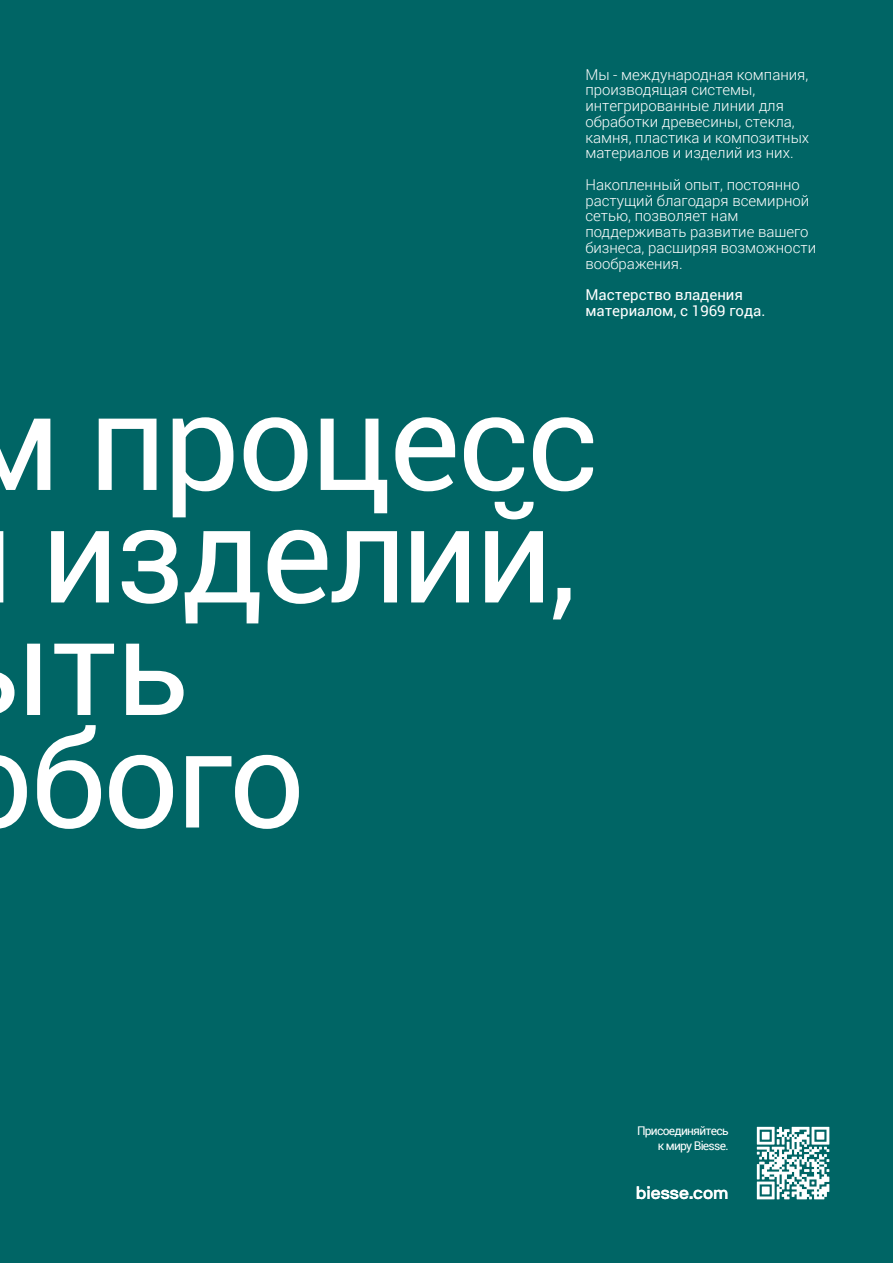
<style>
.page{position:relative;width:893px;height:1263px;background:#006565}
.page>*{position:absolute;margin:0;border:0;box-sizing:border-box;transform-origin:0 0}
.t1{font:135px/112.5px "Roboto";letter-spacing:-.02em;color:#fff}
.t2{font:18px "NB International Pro Med";color:#fff}
.t3{font:300 15px/15.8px "Roboto";color:#fff}
.t4{font:15px/15.8px "Roboto";color:#fff}
.t5{font:12px "Roboto";letter-spacing:-.06em;color:#fff}
</style>
<div class="page">
<svg style="left:757px;top:1127px;width:72px;height:72px"></svg>
<p class="t3" style="left:585px;top:66px;width:225px">Мы - международная компания, производящая системы, интегрированные линии для обработки древесины, стекла, камня, пластика и композитных материалов и изделий из них.</p>
<p class="t3" style="left:585px;top:176px;width:232px">Накопленный опыт, постоянно растущий благодаря всемирной сетью, позволяет нам поддерживать развитие вашего бизнеса, расширяя возможности воображения.</p>
<p class="t4" style="left:585px;top:286px;width:181px">Мастерство владения материалом, с 1969 года.</p>
<h1 class="t1" style="left:31px;top:381px;width:569px;text-indent:-70px">м процесс изделий, ть<br>бого</h1>
<p class="t5" style="left:637px;top:1122px;width:93px">Присоединяйтесь</p>
<p class="t5" style="left:658px;top:1137px;width:72px">к миру Biesse.</p>
<p class="t2" style="left:636px;top:1183px;width:94px">biesse.com</p>
</div>
